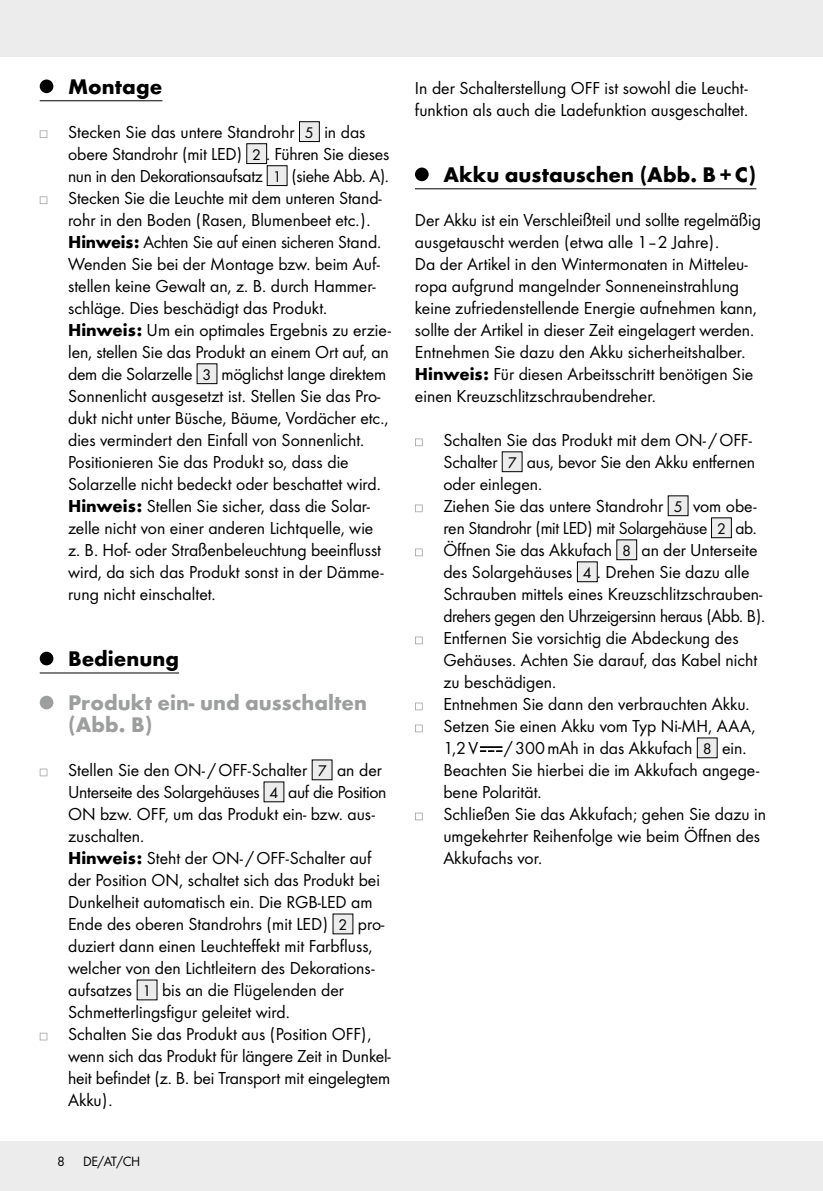
<style>
.page{position:relative;width:823px;height:1191px;background:#fff}
.page>*{position:absolute;margin:0;border:0;box-sizing:border-box;transform-origin:0 0}
.t1{font:700 22px "Futura";color:#000}
.t2{font:700 22px/22px "Futura";color:#9d9e9e}
.t3{font:18px/22px "Futura Boo";color:#000}
.t4{font:14px "Futura Boo";color:#000}
.s1{font-size:16px}
.s2{font-family:"Futura";font-weight:700}
</style>
<div class="page">
<div style="left:0;top:0;width:822px;height:57px;background:#ececec"></div>
<div style="left:0;top:1141px;width:822px;height:50px;background:#ececec"></div>
<hr style="left:40px;top:100px;width:122px;height:1px;background:#000">
<hr style="left:40px;top:672px;width:139px;height:1px;background:#000">
<div style="left:40px;top:79px;width:13px;height:14px;background:#000;border-radius:50%"></div>
<svg style="left:40px;top:130px;width:7px;height:8px"></svg>
<div style="left:299px;top:122px;width:20px;height:20px;background:#ececec"></div>
<div style="left:299px;top:121px;width:20px;height:21px;border:1px solid #000"></div>
<div style="left:246px;top:144px;width:20px;height:20px;background:#ececec"></div>
<div style="left:246px;top:143px;width:21px;height:21px;border:1px solid #000"></div>
<div style="left:267px;top:166px;width:20px;height:20px;background:#ececec"></div>
<div style="left:266px;top:165px;width:21px;height:21px;border:1px solid #000"></div>
<svg style="left:40px;top:196px;width:7px;height:8px"></svg>
<div style="left:197px;top:364px;width:20px;height:20px;background:#ececec"></div>
<div style="left:40px;top:651px;width:13px;height:14px;background:#000;border-radius:50%"></div>
<div style="left:40px;top:695px;width:13px;height:14px;background:#9d9e9e;border-radius:50%"></div>
<svg style="left:40px;top:768px;width:7px;height:8px"></svg>
<div style="left:312px;top:760px;width:20px;height:20px;background:#ececec"></div>
<div style="left:264px;top:782px;width:20px;height:20px;background:#ececec"></div>
<div style="left:333px;top:914px;width:19px;height:20px;background:#ececec"></div>
<div style="left:137px;top:980px;width:20px;height:20px;background:#ececec"></div>
<svg style="left:40px;top:1032px;width:7px;height:8px"></svg>
<hr style="left:415px;top:188px;width:341px;height:1px;background:#000">
<div style="left:415px;top:167px;width:13px;height:14px;background:#000;border-radius:50%"></div>
<svg style="left:415px;top:438px;width:7px;height:8px"></svg>
<div style="left:502px;top:452px;width:19px;height:20px;background:#ececec"></div>
<svg style="left:415px;top:504px;width:7px;height:8px"></svg>
<div style="left:667px;top:496px;width:20px;height:20px;background:#ececec"></div>
<div style="left:711px;top:518px;width:20px;height:20px;background:#ececec"></div>
<div style="left:710px;top:517px;width:21px;height:21px;border:1px solid #000"></div>
<svg style="left:415px;top:548px;width:7px;height:8px"></svg>
<div style="left:616px;top:540px;width:20px;height:20px;background:#ececec"></div>
<div style="left:577px;top:562px;width:20px;height:20px;background:#ececec"></div>
<div style="left:576px;top:561px;width:21px;height:21px;border:1px solid #000"></div>
<svg style="left:415px;top:636px;width:7px;height:8px"></svg>
<svg style="left:415px;top:702px;width:7px;height:8px"></svg>
<svg style="left:415px;top:724px;width:7px;height:8px"></svg>
<svg style="left:480px;top:747px;width:21px;height:5px"></svg>
<div style="left:697px;top:738px;width:19px;height:20px;background:#ececec"></div>
<svg style="left:415px;top:812px;width:7px;height:8px"></svg>
<p class="t1" style="left:68px;top:70px;width:96px">Montage</p>
<p class="t3" style="left:68px;top:120px;width:324px">Stecken Sie das untere Standrohr <span class="s1">5</span> in das obere Standrohr (mit LED) <span class="s1">2</span> . Führen Sie dieses nun in den Dekorationsaufsatz <span class="s1">1</span> (siehe Abb. A).<br>Stecken Sie die Leuchte mit dem unteren Stand&shy;rohr in den Boden (Rasen, Blumenbeet etc.).<br><span class="s2">Hinweis:</span> Achten Sie auf einen sicheren Stand.<br>Wenden Sie bei der Montage bzw. beim Auf&shy;stellen keine Gewalt an, z. B. durch Hammer&shy;schläge. Dies beschädigt das Produkt.<br><span class="s2">Hinweis:</span> Um ein optimales Ergebnis zu erzie&shy;len, stellen Sie das Produkt an einem Ort auf, an dem die Solarzelle <span class="s1">3</span> möglichst lange direktem Sonnenlicht ausgesetzt ist. Stellen Sie das Pro&shy;dukt nicht unter Büsche, Bäume, Vordächer etc., dies vermindert den Einfall von Sonnenlicht.<br>Positionieren Sie das Produkt so, dass die Solarzelle nicht bedeckt oder beschattet wird.<br><span class="s2">Hinweis:</span> Stellen Sie sicher, dass die Solar&shy;zelle nicht von einer anderen Lichtquelle, wie<br>z. B. Hof- oder Straßenbeleuchtung beeinflusst wird, da sich das Produkt sonst in der Dämme&shy;rung nicht einschaltet.</p>
<p class="t1" style="left:68px;top:642px;width:112px">Bedienung</p>
<p class="t2" style="left:68px;top:690px;width:300px">Produkt ein- und ausschalten (Abb. B)</p>
<p class="t3" style="left:68px;top:758px;width:324px">Stellen Sie den ON- /OFF-Schalter <span class="s1">7</span> an der Unterseite des Solargehäuses <span class="s1">4</span> auf die Position ON bzw. OFF, um das Produkt ein- bzw. aus&shy;zuschalten.<br><span class="s2">Hinweis:</span> Steht der ON- /OFF-Schalter auf der Position ON, schaltet sich das Produkt bei Dunkelheit automatisch ein. Die RGB-LED am Ende des oberen Standrohrs (mit LED) <span class="s1">2</span> pro&shy;duziert dann einen Leuchteffekt mit Farbfluss, welcher von den Lichtleitern des Dekorations&shy;aufsatzes <span class="s1">1</span> bis an die Flügelenden der Schmetterlingsfigur geleitet wird.<br>Schalten Sie das Produkt aus (Position OFF), wenn sich das Produkt für längere Zeit in Dunkel&shy;heit befindet (z. B. bei Transport mit eingelegtem Akku).</p>
<p class="t4" style="left:57px;top:1152px;width:9px">8</p>
<p class="t4" style="left:83px;top:1152px;width:58px">DE/AT/CH</p>
<p class="t3" style="left:415px;top:76px;width:334px">In der Schalterstellung OFF ist sowohl die Leucht&shy;funktion als auch die Ladefunktion ausgeschaltet.</p>
<p class="t1" style="left:443px;top:158px;width:314px">Akku austauschen (Abb. B+C)</p>
<p class="t3" style="left:415px;top:208px;width:347px">Der Akku ist ein Verschleißteil und sollte regelmäßig ausgetauscht werden (etwa alle 1–2 Jahre).<br>Da der Artikel in den Wintermonaten in Mitteleu&shy;ropa aufgrund mangelnder Sonneneinstrahlung keine zufriedenstellende Energie aufnehmen kann, sollte der Artikel in dieser Zeit eingelagert werden.<br>Entnehmen Sie dazu den Akku sicherheitshalber.<br><span class="s2">Hinweis:</span> Für diesen Arbeitsschritt benötigen Sie einen Kreuzschlitzschraubendreher.</p>
<p class="t3" style="left:443px;top:428px;width:323px">Schalten Sie das Produkt mit dem ON- /OFF-Schalter <span class="s1">7</span> aus, bevor Sie den Akku entfernen oder einlegen.<br>Ziehen Sie das untere Standrohr <span class="s1">5</span> vom obe&shy;ren Standrohr (mit LED) mit Solargehäuse <span class="s1">2</span> ab.<br>Öffnen Sie das Akkufach <span class="s1">8</span> an der Unterseite des Solargehäuses <span class="s1">4</span> . Drehen Sie dazu alle Schrauben mittels eines Kreuzschlitzschrauben&shy;drehers gegen den Uhrzeigersinn heraus (Abb. B).<br>Entfernen Sie vorsichtig die Abdeckung des Gehäuses. Achten Sie darauf, das Kabel nicht zu beschädigen.<br>Entnehmen Sie dann den verbrauchten Akku.<br>Setzen Sie einen Akku vom Typ Ni-MH, AAA, 1,2V</p>
<p class="t3" style="left:443px;top:736px;width:324px;text-indent:61px">/300mAh in das Akkufach <span class="s1">8</span> ein.<br>Beachten Sie hierbei die im Akkufach angege&shy;bene Polarität.<br>Schließen Sie das Akkufach; gehen Sie dazu in umgekehrter Reihenfolge wie beim Öffnen des<br>Akkufachs vor.</p>
</div>
